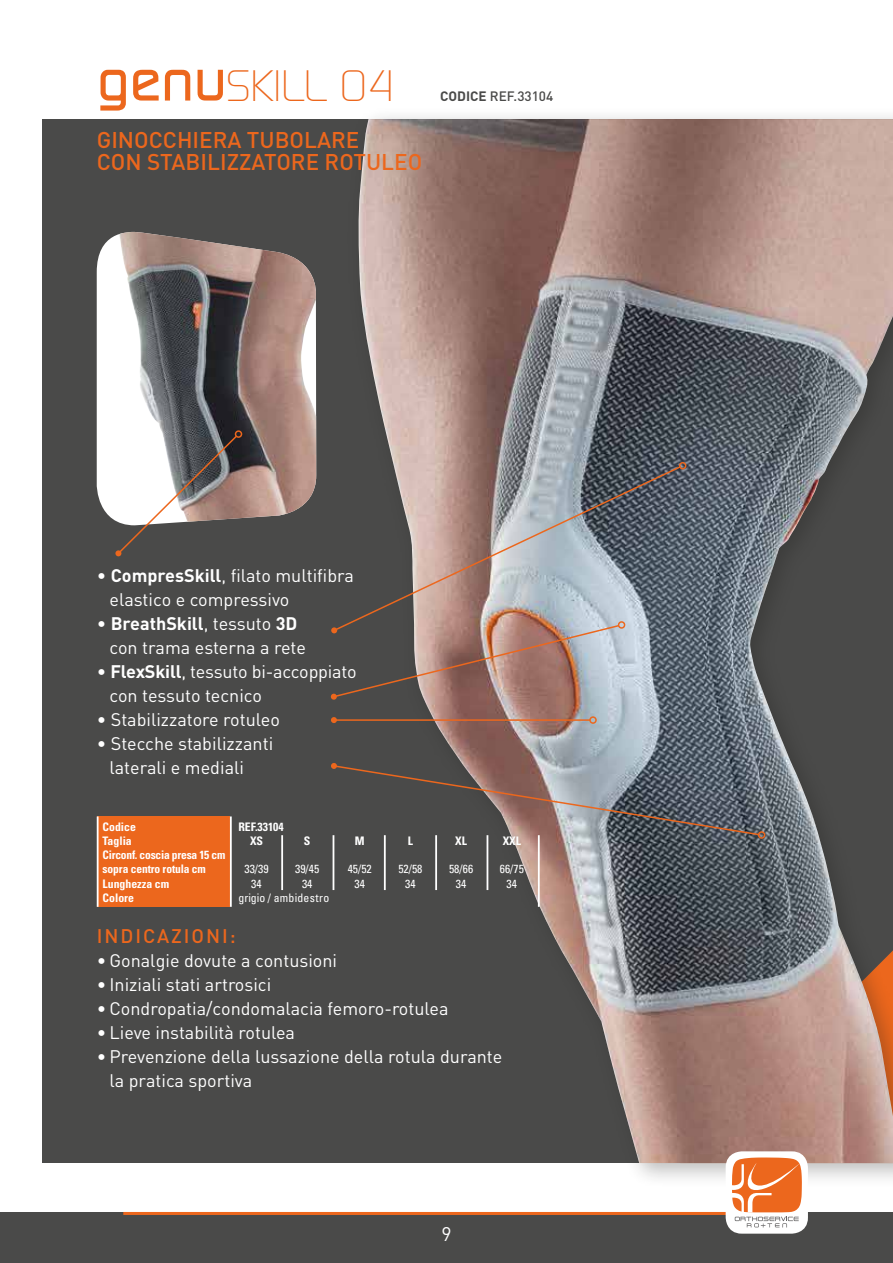
<style>
.page{position:relative;width:893px;height:1263px;background:#fff}
.page>*{position:absolute;margin:0;border:0;box-sizing:border-box;transform-origin:0 0}
.t1{font:42.75px "Digital Serial";color:#ec671d}
.t2{font:500 22.5px/22.5px "DIN";color:#ec671d}
.t3{font:500 19.5px "DIN";letter-spacing:.1em;color:#ec671d}
.t4{font:19.5px "DIN";color:#fff}
.t5{font:18px/24px "DIN";color:#fff}
.t6{font:500 13.5px "DIN";color:#4a4a49}
.t7{font:700 condensed 11.7px/14.2px "Univers";letter-spacing:-.005em;color:#fff}
.t8{font:condensed 11.7px "Univers";color:#fff}
.s1{font-weight:700;font-size:56.85px}
.s2{font-weight:700}
</style>
<div class="page">
<div style="left:0;top:1212px;width:893px;height:51px;background:#4a4a49"></div>
<hr style="left:123px;top:1212px;width:647px;height:3px;background:#ec671d">
<div style="left:43px;top:119px;width:850px;height:1044px;background:#4a4a49"></div>
<div style="left:346px;top:106px;width:547px;height:1082px;background:#1d1d1b;opacity:.3"></div>
<img style="left:358px;top:119px;width:535px;height:1044px">
<div style="left:726px;top:1151px;width:82px;height:82px;background:#fff;border-radius:16px"></div>
<svg style="left:732px;top:1157px;width:70px;height:70px"></svg>
<hr style="left:281px;top:835px;width:2px;height:55px;background:#fff">
<hr style="left:333px;top:835px;width:1px;height:55px;background:#fff">
<hr style="left:384px;top:835px;width:2px;height:55px;background:#fff">
<hr style="left:435px;top:835px;width:2px;height:55px;background:#fff">
<hr style="left:487px;top:835px;width:1px;height:55px;background:#fff">
<hr style="left:538px;top:835px;width:2px;height:72px;background:#fff">
<div style="left:98px;top:816px;width:132px;height:91px;background:#ec671d"></div>
<hr style="left:230px;top:816px;width:2px;height:91px;background:#fff">
<hr style="left:97px;top:816px;width:2px;height:91px;background:#fff">
<svg style="left:97px;top:234px;width:22px;height:287px;background:#f3f3f3"></svg>
<img style="left:119px;top:232px;width:198px;height:287px">
<svg style="left:115px;top:434px;width:123px;height:122px"></svg>
<div style="left:235px;top:430px;width:7px;height:8px;border:2px solid #ec671d;border-radius:50%"></div>
<svg style="left:346px;top:465px;width:336px;height:167px"></svg>
<div style="left:679px;top:462px;width:7px;height:7px;border:2px solid #ec671d;border-radius:50%"></div>
<svg style="left:331px;top:624px;width:289px;height:74px"></svg>
<div style="left:331px;top:693px;width:6px;height:7px;background:#ec671d;border-radius:3px"></div>
<div style="left:617px;top:621px;width:9px;height:8px;border:2px solid #ec671d;border-radius:3px"></div>
<hr style="left:334px;top:719px;width:256px;height:2px;background:#ec671d">
<svg style="left:331px;top:717px;width:6px;height:6px"></svg>
<div style="left:589px;top:716px;width:8px;height:8px;border:2px solid #ec671d;border-radius:50%"></div>
<svg style="left:331px;top:763px;width:429px;height:73px"></svg>
<div style="left:758px;top:831px;width:7px;height:8px;border:2px solid #ec671d;border-radius:50%"></div>
<h1 class="t1" style="left:97px;top:60px;width:301px"><span class="s1">genu</span>SKILL 04</h1>
<p class="t2" style="left:97px;top:128px;width:327px">GINOCCHIERA TUBOLARE<br>CON STABILIZZATORE ROTULEO</p>
<p class="t6" style="left:440px;top:87px;width:115px"><span class="s2">CODICE</span> REF.33104</p>
<p class="t5" style="left:109px;top:563px;width:246px;text-indent:-13px">• <span class="s2">CompresSkill</span>, filato multifibra elastico e compressivo</p>
<p class="t5" style="left:109px;top:611px;width:198px;text-indent:-13px">• <span class="s2">BreathSkill</span>, tessuto <span class="s2">3D </span>con trama esterna a rete</p>
<p class="t5" style="left:109px;top:659px;width:249px;text-indent:-13px">• <span class="s2">FlexSkill</span>, tessuto bi-accoppiato con tessuto tecnico</p>
<p class="t5" style="left:97px;top:707px;width:185px">• Stabilizzatore rotuleo</p>
<p class="t5" style="left:109px;top:731px;width:165px;text-indent:-13px">• Stecche stabilizzanti laterali e mediali</p>
<p class="t7" style="left:103px;top:819px;width:35px">Codice</p>
<p class="t7" style="left:238px;top:819px;width:47px">REF.33104</p>
<p class="t7" style="left:103px;top:834px;width:31px">Taglia</p>
<p class="t7" style="left:250px;top:834px;width:15px">XS</p>
<p class="t7" style="left:304px;top:834px;width:8px">S</p>
<p class="t7" style="left:355px;top:834px;width:11px">M</p>
<p class="t7" style="left:408px;top:834px;width:7px">L</p>
<p class="t7" style="left:455px;top:834px;width:13px">XL</p>
<p class="t7" style="left:503px;top:834px;width:20px">XXL</p>
<p class="t7" style="left:103px;top:848px;width:124px">Circonf. coscia presa 15 cm sopra centro rotula cm</p>
<p class="t8" style="left:244px;top:862px;width:26px">33/39</p>
<p class="t8" style="left:295px;top:862px;width:26px">39/45</p>
<p class="t8" style="left:348px;top:862px;width:26px">45/52</p>
<p class="t8" style="left:398px;top:862px;width:26px">52/58</p>
<p class="t8" style="left:449px;top:862px;width:26px">58/66</p>
<p class="t8" style="left:500px;top:862px;width:26px">66/75</p>
<p class="t7" style="left:103px;top:876px;width:68px">Lunghezza cm</p>
<p class="t8" style="left:251px;top:876px;width:12px">34</p>
<p class="t8" style="left:302px;top:876px;width:12px">34</p>
<p class="t8" style="left:355px;top:876px;width:12px">34</p>
<p class="t8" style="left:405px;top:876px;width:12px">34</p>
<p class="t8" style="left:456px;top:876px;width:12px">34</p>
<p class="t8" style="left:507px;top:876px;width:12px">34</p>
<p class="t7" style="left:103px;top:891px;width:33px">Colore</p>
<p class="t8" style="left:239px;top:890px;width:92px">grigio / ambidestro</p>
<p class="t3" style="left:97px;top:924px;width:141px">INDICAZIONI:</p>
<p class="t5" style="left:97px;top:948px;width:242px">• Gonalgie dovute a contusioni</p>
<p class="t5" style="left:97px;top:972px;width:176px">• Iniziali stati artrosici</p>
<p class="t5" style="left:97px;top:996px;width:353px">• Condropatia/condomalacia femoro-rotulea</p>
<p class="t5" style="left:97px;top:1020px;width:200px">• Lieve instabilità rotulea</p>
<p class="t5" style="left:109px;top:1044px;width:394px;text-indent:-13px">• Prevenzione della lussazione della rotula durante la pratica sportiva</p>
<p class="t4" style="left:441px;top:1222px;width:12px">9</p>
</div>
